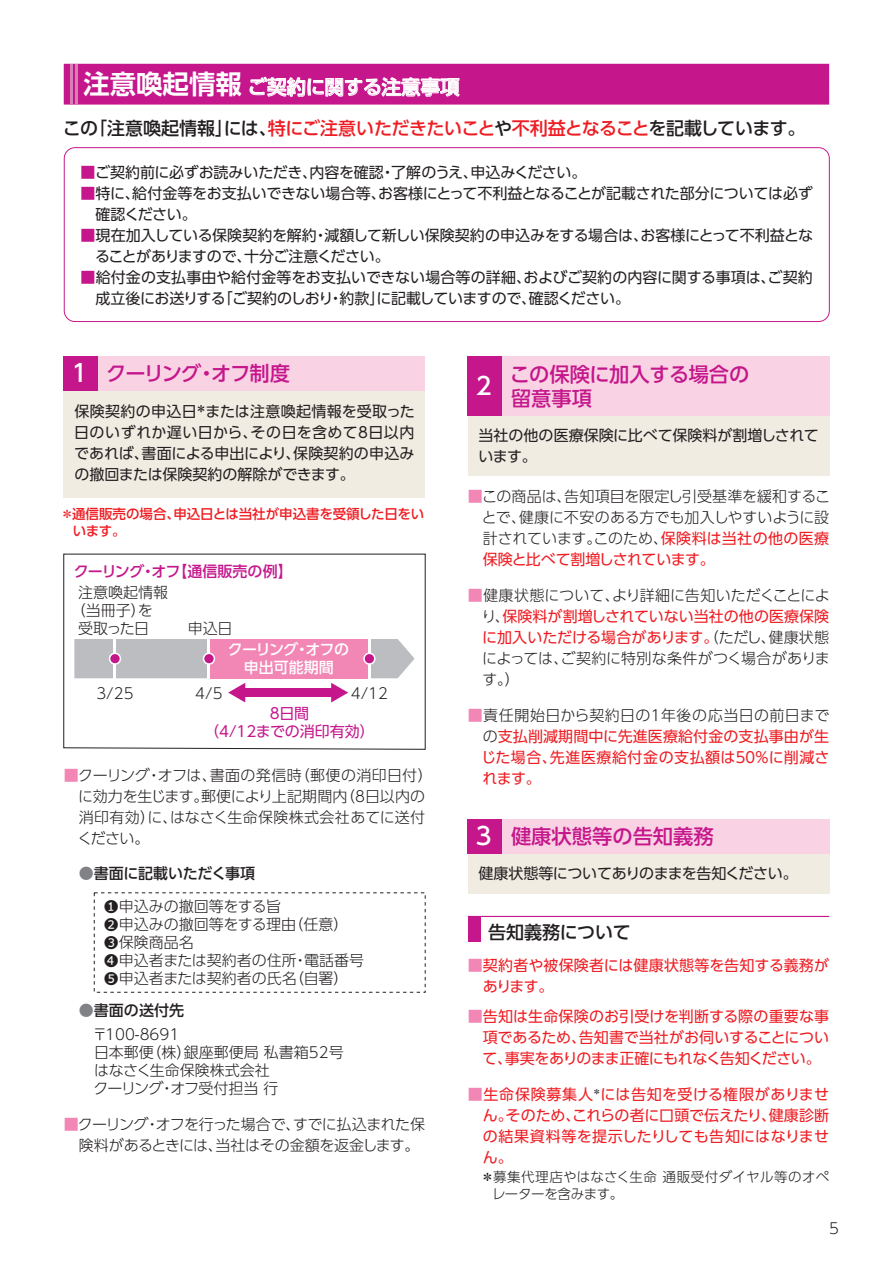
<style>
.page{position:relative;width:893px;height:1263px;background:#fff}
.page>*{position:absolute;margin:0;border:0;box-sizing:border-box;transform-origin:0 0}
.t1{font:500 24px "UD Shin Go Pro";color:#fff}
.t2{font:500 20.25px/24px "UD Shin Go Pro";color:#c5168c}
.t3{font:500 20.25px "UD Shin Go Pro";letter-spacing:-.045em;color:#c5168c}
.t4{font:500 19.5px "UD Shin Go Pro";letter-spacing:-.005em;color:#fff}
.t5{font:500 18px "UD Shin Go Pro";letter-spacing:-.02em;color:#231f20}
.t6{font:300 15px/21px "UD Shin Go Pro";color:#231f20}
.t7{font:15px/21px "UD Shin Go Pro";letter-spacing:-.01em;color:#231f20}
.t8{font:15px/21px "UD Shin Go Pro";color:#ee1d23;text-align:justify}
.t9{font:300 15px/21px "UD Shin Go Pro";letter-spacing:-.03em;color:#231f20}
.t10{font:15px "UD Shin Go Pro";letter-spacing:-.03em;color:#231f20}
.t11{font:500 15px "UD Shin Go Pro";color:#231f20}
.t12{font:500 15px "UD Shin Go Pro";letter-spacing:-.02em;color:#c5168c}
.t13{font:15px/18px "UD Shin Go Pro";letter-spacing:-.005em;color:#c5168c;text-align:center}
.t14{font:500 15px/18px "UD Shin Go Pro";letter-spacing:-.03em;color:#fff;text-align:center}
.t15{font:300 13.5px/16.5px "UD Shin Go Pro";letter-spacing:.015em;color:#231f20}
.t16{font:500 13.5px/16.5px "UD Shin Go Pro";letter-spacing:-.005em;color:#ee1d23}
.s1{font-family:"UD Shin Go Pro De";font-weight:700;font-size:26.4px}
.s2{color:#ee1d23}
.s3{color:#c5168c}
.s4{font-size:24px;color:#fff}
.s5{color:#f287b6}
.s6{color:#808285}
.s7{font-family:"Meiryo";font-weight:400}
.s8{font-weight:400;color:#ee1d23}
.s9{font-weight:300;color:#f287b6}
.s10{font-weight:300;color:#231f20}
</style>
<div class="page">
<div style="left:64px;top:356px;width:361px;height:142px;background:#f1ece2"></div>
<div style="left:64px;top:356px;width:361px;height:34px;background:#f9d3e3"></div>
<div style="left:64px;top:356px;width:34px;height:34px;background:#c5168c"></div>
<svg style="left:63px;top:553px;width:363px;height:197px"></svg>
<div style="left:468px;top:356px;width:361px;height:119px;background:#f1ece2"></div>
<div style="left:468px;top:356px;width:361px;height:60px;background:#f9d3e3"></div>
<div style="left:468px;top:356px;width:34px;height:60px;background:#c5168c"></div>
<div style="left:64px;top:64px;width:765px;height:41px;background:#c5168c"></div>
<hr style="left:71px;top:64px;width:2px;height:41px;background:#d780b5">
<hr style="left:75px;top:64px;width:2px;height:41px;background:#d780b5">
<svg style="left:250px;top:77px;width:210px;height:20px"></svg>
<hr style="left:114px;top:635px;width:2px;height:47px;background:#fff">
<hr style="left:208px;top:635px;width:2px;height:47px;background:#fff">
<hr style="left:368px;top:620px;width:3px;height:62px;background:#fff">
<svg style="left:74px;top:639px;width:341px;height:63px"></svg>
<div style="left:468px;top:819px;width:361px;height:74px;background:#f1ece2"></div>
<div style="left:468px;top:819px;width:361px;height:34px;background:#f9d3e3"></div>
<div style="left:468px;top:819px;width:34px;height:34px;background:#c5168c"></div>
<div style="left:468px;top:916px;width:13px;height:26px;background:#c5168c"></div>
<hr style="left:468px;top:916px;width:361px;height:1px;background:#c5168c">
<svg style="left:64px;top:147px;width:766px;height:175px"></svg>
<h3 class="t4" style="left:83px;top:71px;width:378px"><span class="s1">注意喚起情報</span>ご契約に関する注意事項</h3>
<p class="t5" style="left:63px;top:113px;width:744px">この「注意喚起情報」には、<span class="s2">特にご注意いただきたいこと</span>や<span class="s2">不利益となること</span>を記載しています。</p>
<p class="t7" style="left:81px;top:161px;width:507px"><span class="s3">■</span>ご契約前に必ずお読みいただき、内容を確認・了解のうえ、申込みください。</p>
<p class="t7" style="left:96px;top:182px;width:719px;text-indent:-15px"><span class="s3">■</span>特に、給付金等をお支払いできない場合等、お客様にとって不利益となることが記載された部分については必ず確認ください。</p>
<p class="t7" style="left:95px;top:224px;width:719px;text-indent:-15px"><span class="s3">■</span>現在加入している保険契約を解約・減額して新しい保険契約の申込みをする場合は、お客様にとって不利益となることがありますので、十分ご注意ください。</p>
<p class="t7" style="left:96px;top:266px;width:719px;text-indent:-15px"><span class="s3">■</span>給付金の支払事由や給付金等をお支払いできない場合等の詳細、およびご契約の内容に関する事項は、ご契約成立後にお送りする「ご契約のしおり・約款」に記載していますので、確認ください。</p>
<h2 class="t3" style="left:72px;top:357px;width:220px"><span class="s4">1</span> クーリング・オフ制度</h2>
<p class="t7" style="left:74px;top:400px;width:342px;text-align:justify">保険契約の申込日<sup>＊</sup>または注意喚起情報を受取った日のいずれか遅い日から、その日を含めて8日以内であれば、書面による申出により、保険契約の申込みの撤回または保険契約の解除ができます。</p>
<p class="t16" style="left:73px;top:506px;width:353px;text-indent:-12px">＊通信販売の場合、申込日とは当社が申込書を受領した日をいいます。</p>
<p class="t12" style="left:74px;top:559px;width:220px">クーリング・オフ【通信販売の例】</p>
<p class="t6" style="left:78px;top:581px;width:91px">注意喚起情報</p>
<p class="t6" style="left:71px;top:599px;width:84px">（当冊子）を</p>
<p class="t6" style="left:78px;top:617px;width:73px">受取った日</p>
<p class="t6" style="left:188px;top:617px;width:46px">申込日</p>
<p class="t14" style="left:228px;top:640px;width:123px">クーリング・オフの申出可能期間</p>
<p class="t13" style="left:204px;top:704px;width:172px">8日間<br>（4/12までの消印有効）</p>
<p class="t6" style="left:77px;top:764px;width:357px;text-indent:-14px"><span class="s5">■</span>クーリング・オフは、書面の発信時（郵便の消印日付）に効力を生じます。郵便により上記期間内（8日以内の消印有効）に、はなさく生命保険株式会社あてに送付ください。</p>
<p class="t6" style="left:96px;top:682px;width:39px">3/25</p>
<p class="t6" style="left:195px;top:682px;width:29px">4/5</p>
<p class="t6" style="left:351px;top:682px;width:39px">4/12</p>
<p class="t11" style="left:79px;top:861px;width:178px"><span class="s6">●</span>書面に記載いただく事項</p>
<p class="t6" style="left:104px;top:897px;width:262px;line-height:18px"><span class="s7">❶</span>申込みの撤回等をする旨<br><span class="s7">❷</span>申込みの撤回等をする理由（任意）<br><span class="s7">❸</span>保険商品名<br><span class="s7">❹</span>申込者または契約者の住所・電話番号<br><span class="s7">❺</span>申込者または契約者の氏名（自署）</p>
<p class="t11" style="left:79px;top:998px;width:107px"><span class="s6">●</span>書面の送付先</p>
<p class="t6" style="left:92px;top:1024px;width:253px;line-height:18px">〒100-8691<br>日本郵便（株）銀座郵便局 私書箱52号はなさく生命保険株式会社<br>クーリング・オフ受付担当 行</p>
<p class="t9" style="left:79px;top:1113px;width:348px;text-indent:-15px"><span class="s5">■</span>クーリング・オフを行った場合で、すでに払込まれた保険料があるときには、当社はその金額を返金します。</p>
<h2 class="t2" style="left:510px;top:362px;width:241px">この保険に加入する場合の留意事項</h2>
<h1 class="t1" style="left:476px;top:366px;width:17px">2</h1>
<p class="t7" style="left:478px;top:424px;width:342px">当社の他の医療保険に比べて保険料が割増しされています。</p>
<p class="t6" style="left:482px;top:485px;width:350px;text-align:justify;text-indent:-14px"><span class="s5">■</span>この商品は、告知項目を限定し引受基準を緩和することで、健康に不安のある方でも加入しやすいように設計されています。このため、<span class="s8">保険料は当社の他の医療保険と比べて割増しされています。</span></p>
<p class="t6" style="left:481px;top:584px;width:350px;text-align:justify;text-indent:-14px"><span class="s5">■</span>健康状態について、より詳細に告知いただくことにより、<span class="s8">保険料が割増しされていない当社の他の医療保険に加入いただける場合があります。</span>（ただし、健康状態によっては、ご契約に特別な条件がつく場合があります。）</p>
<p class="t8" style="left:481px;top:704px;width:350px;text-indent:-14px"><span class="s9">■</span><span class="s10">責任開始日から契約日の１年後の応当日の前日までの</span>支払削減期間中に先進医療給付金の支払事由が生じた場合、先進医療給付金の支払額は５０％に削減されます。</p>
<h2 class="t2" style="left:476px;top:823px;width:239px"><span class="s4">3</span> 健康状態等の告知義務</h2>
<p class="t10" style="left:478px;top:861px;width:321px">健康状態等についてありのままを告知ください。</p>
<p class="t5" style="left:488px;top:917px;width:144px">告知義務について</p>
<p class="t8" style="left:483px;top:954px;width:348px;text-indent:-15px"><span class="s9">■</span>契約者や被保険者には健康状態等を告知する義務があります。</p>
<p class="t8" style="left:482px;top:1005px;width:348px;text-indent:-15px"><span class="s9">■</span>告知は生命保険のお引受けを判断する際の重要な事項であるため、告知書で当社がお伺いすることについて、事実をありのまま正確にもれなく告知ください。</p>
<p class="t8" style="left:483px;top:1083px;width:348px;text-indent:-15px"><span class="s9">■</span>生命保険募集人<sup>＊</sup>には告知を受ける権限がありません。そのため、これらの者に口頭で伝えたり、健康診断の結果資料等を提示したりしても告知にはなりません。</p>
<p class="t15" style="left:492px;top:1168px;width:338px;text-indent:-11px">＊募集代理店やはなさく生命 通販受付ダイヤル等のオペレーターを含みます。</p>
<p class="t6" style="left:829px;top:1217px;width:11px">5</p>
</div>
